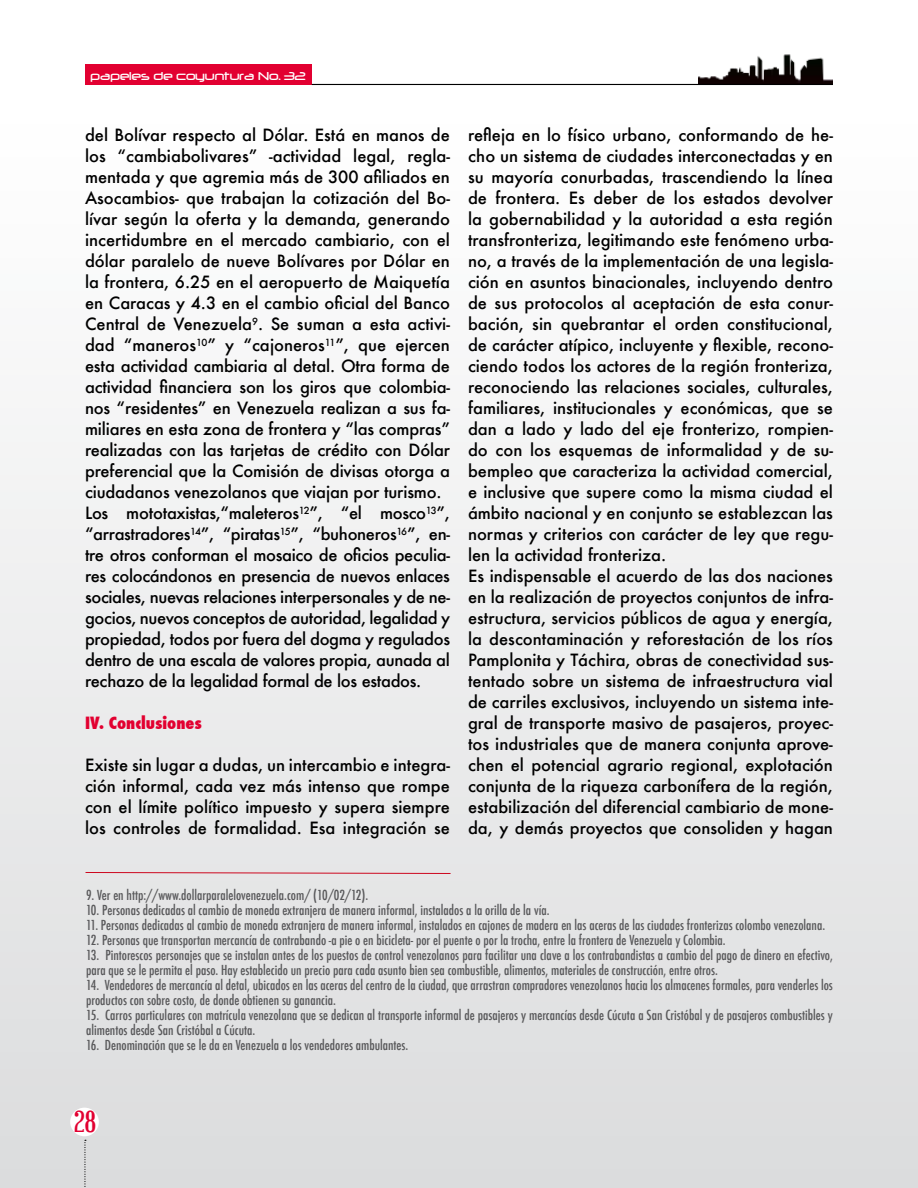
<style>
.page{position:relative;width:918px;height:1188px;background:#fff}
.page>*{position:absolute;margin:0;border:0;box-sizing:border-box;transform-origin:0 0}
.t1{font:30px "Euphorigenic";color:#e20031}
.t2{font:500 16.5px/21px "Futura";color:#000}
.t3{font:800 condensed 16.5px "Futura";color:#e20030}
.t4{font:500 condensed 13.5px/15px "Futura";color:#58585a}
.t5{font:13.5px "Neuropol";color:#fff}
</style>
<div class="page">
<div style="left:0;top:0;width:918px;height:1188px;background:linear-gradient(to bottom,#fff,#dcddde)"></div>
<div style="left:85px;top:65px;width:226px;height:20px;background:#e20031"></div>
<hr style="left:312px;top:84px;width:521px;height:1px;background:#000">
<div style="left:70px;top:1108px;width:29px;height:28px;background:#fff;border-radius:50%"></div>
<svg style="left:84px;top:1140px;width:2px;height:48px"></svg>
<img style="left:699px;top:52px;width:134px;height:32px">
<svg style="left:917px;top:0;width:1px;height:1188px"></svg>
<svg style="left:85px;top:872px;width:366px;height:2px"></svg>
<p class="t5" style="left:91px;top:69px;width:217px">papeles de coyuntura No. 32</p>
<p class="t2" style="left:85px;top:124px;width:367px">del Bolívar respecto al Dólar. Está en manos de los “cambiabolivares” -actividad legal, regla&shy;mentada y que agremia más de 300 afiliados en Asocambios- que trabajan la cotización del Bo&shy;lívar según la oferta y la demanda, generando incertidumbre en el mercado cambiario, con el dólar paralelo de nueve Bolívares por Dólar en la frontera, 6.25 en el aeropuerto de Maiquetía en Caracas y 4.3 en el cambio oficial del Banco Central de Venezuela<sup>9</sup>. Se suman a esta activi&shy;dad “maneros<sup>10</sup>” y “cajoneros<sup>11</sup>”, que ejercen esta actividad cambiaria al detal. Otra forma de actividad financiera son los giros que colombia&shy;nos “residentes” en Venezuela realizan a sus fa&shy;miliares en esta zona de frontera y “las compras” realizadas con las tarjetas de crédito con Dólar preferencial que la Comisión de divisas otorga a ciudadanos venezolanos que viajan por turismo.<br>Los mototaxistas,“maleteros<sup>12</sup>”, “el mosco<sup>13</sup>”, “arrastradores<sup>14</sup>”, “piratas<sup>15</sup>”, “buhoneros<sup>16</sup>”, en&shy;tre otros conforman el mosaico de oficios peculia&shy;res colocándonos en presencia de nuevos enlaces sociales, nuevas relaciones interpersonales y de ne&shy;gocios, nuevos conceptos de autoridad, legalidad y propiedad, todos por fuera del dogma y regulados dentro de una escala de valores propia, aunada al rechazo de la legalidad formal de los estados.</p>
<p class="t3" style="left:85px;top:712px;width:118px">IV. Conclusiones</p>
<p class="t2" style="left:85px;top:754px;width:366px;text-align:justify">Existe sin lugar a dudas, un intercambio e integra&shy;ción informal, cada vez más intenso que rompe con el límite político impuesto y supera siempre los controles de formalidad. Esa integración se</p>
<p class="t2" style="left:468px;top:124px;width:366px">refleja en lo físico urbano, conformando de he&shy;cho un sistema de ciudades interconectadas y en su mayoría conurbadas, trascendiendo la línea de frontera. Es deber de los estados devolver la gobernabilidad y la autoridad a esta región transfronteriza, legitimando este fenómeno urba&shy;no, a través de la implementación de una legisla&shy;ción en asuntos binacionales, incluyendo dentro de sus protocolos al aceptación de esta conur&shy;bación, sin quebrantar el orden constitucional, de carácter atípico, incluyente y flexible, recono&shy;ciendo todos los actores de la región fronteriza, reconociendo las relaciones sociales, culturales, familiares, institucionales y económicas, que se dan a lado y lado del eje fronterizo, rompien&shy;do con los esquemas de informalidad y de su&shy;bempleo que caracteriza la actividad comercial, e inclusive que supere como la misma ciudad el ámbito nacional y en conjunto se establezcan las normas y criterios con carácter de ley que regu&shy;len la actividad fronteriza.<br>Es indispensable el acuerdo de las dos naciones en la realización de proyectos conjuntos de infra&shy;estructura, servicios públicos de agua y energía, la descontaminación y reforestación de los ríos Pamplonita y Táchira, obras de conectividad sus&shy;tentado sobre un sistema de infraestructura vial de carriles exclusivos, incluyendo un sistema inte&shy;gral de transporte masivo de pasajeros, proyec&shy;tos industriales que de manera conjunta aprove&shy;chen el potencial agrario regional, explotación conjunta de la riqueza carbonífera de la región, estabilización del diferencial cambiario de mone&shy;da, y demás proyectos que consoliden y hagan</p>
<p class="t4" style="left:86px;top:888px;width:284px">9. Ver en http://www.dollarparalelovenezuela.com/ (10/02/12).</p>
<p class="t4" style="left:86px;top:903px;width:465px">10. Personas dedicadas al cambio de moneda extranjera de manera informal, instalados a la orilla de la vía.</p>
<p class="t4" style="left:86px;top:918px;width:741px">11. Personas dedicadas al cambio de moneda extranjera de manera informal, instalados en cajones de madera en las aceras de las ciudades fronterizas colombo venezolana.</p>
<p class="t4" style="left:86px;top:933px;width:641px">12. Personas que transportan mercancía de contrabando -a pie o en bicicleta- por el puente o por la trocha, entre la frontera de Venezuela y Colombia.</p>
<p class="t4" style="left:86px;top:948px;width:748px">13. Pintorescos personajes que se instalan antes de los puestos de control venezolanos para facilitar una clave a los contrabandistas a cambio del pago de dinero en efectivo, para que se le permita el paso. Hay establecido un precio para cada asunto bien sea combustible, alimentos, materiales de construcción, entre otros.</p>
<p class="t4" style="left:86px;top:978px;width:748px">14. Vendedores de mercancía al detal, ubicados en las aceras del centro de la ciudad, que arrastran compradores venezolanos hacia los almacenes formales, para venderles los productos con sobre costo, de donde obtienen su ganancia.</p>
<p class="t4" style="left:86px;top:1008px;width:748px">15. Carros particulares con matrícula venezolana que se dedican al transporte informal de pasajeros y mercancías desde Cúcuta a San Cristóbal y de pasajeros combustibles y alimentos desde San Cristóbal a Cúcuta.</p>
<p class="t4" style="left:86px;top:1038px;width:324px">16. Denominación que se le da en Venezuela a los vendedores ambulantes.</p>
<h1 class="t1" style="left:74px;top:1107px;width:23px">28</h1>
</div>
